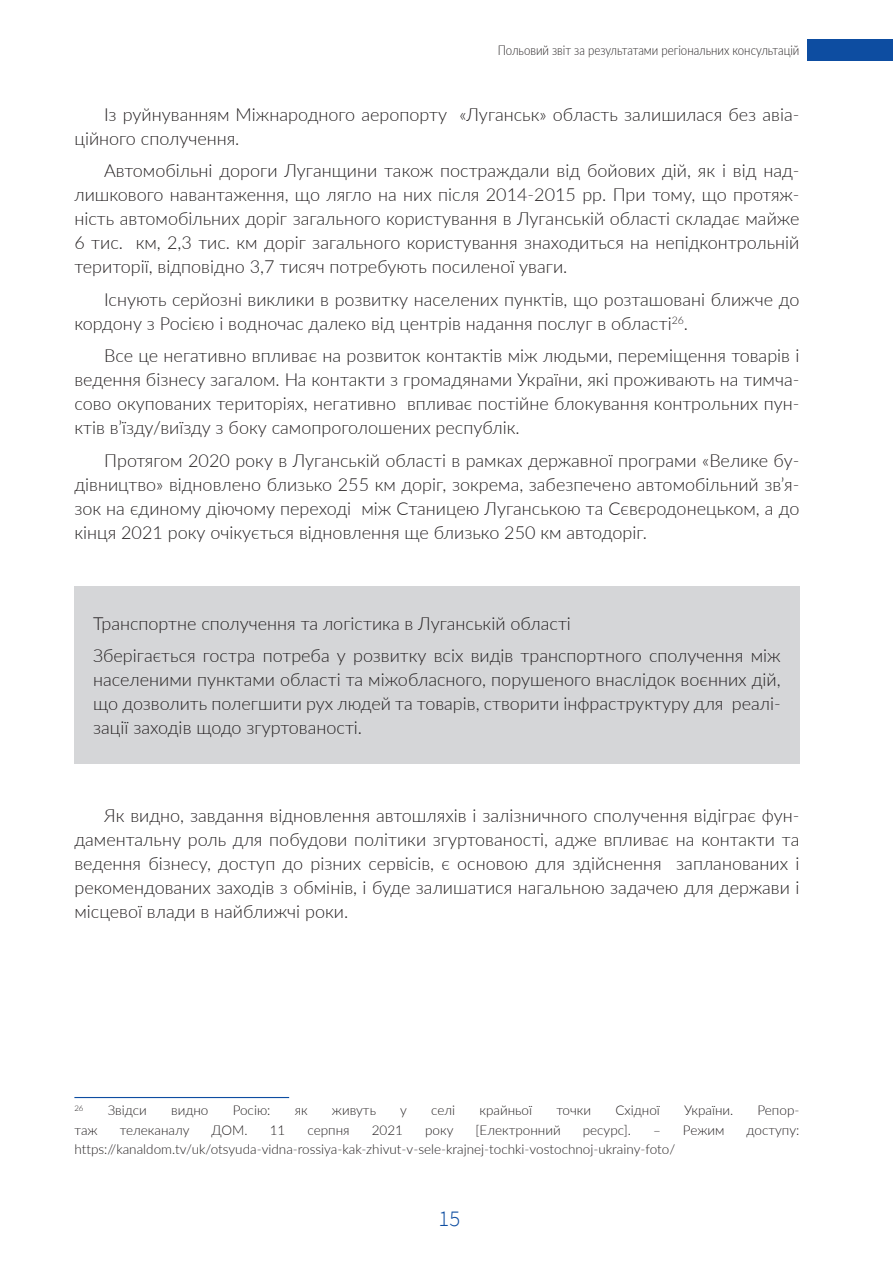
<style>
.page{position:relative;width:893px;height:1263px;background:#fff}
.page>*{position:absolute;margin:0;border:0;box-sizing:border-box;transform-origin:0 0}
.t1{font:300 22.5px "Source Sans Pro";color:#0d4da1}
.t2{font:300 18px/24px "Lato";color:#231f20;text-align:justify}
.t3{font:300 13.5px "Lato";color:#231f20}
.t4{font:300 13.5px "Lato";color:#231f20;scale:.85 1}
.t5{font:300 7.8px "Lato";color:#231f20}
</style>
<div class="page">
<div style="left:808px;top:40px;width:85px;height:21px;background:#0d4da1"></div>
<div style="left:74px;top:586px;width:725px;height:177px;background:#d5d6d8"></div>
<hr style="left:74px;top:1097px;width:215px;height:1px;background:#0d4da1">
<p class="t4" style="left:498px;top:41px;width:356px">Польовий звіт за результатами регіональних консультацій</p>
<p class="t2" style="left:74px;top:102px;width:726px;text-indent:30px">Із руйнуванням Міжнародного аеропорту «Луганськ» область залишилася без авіа&shy;ційного сполучення.</p>
<p class="t2" style="left:74px;top:158px;width:727px;text-indent:30px">Автомобільні дороги Луганщини також постраждали від бойових дій, як і від над&shy;лишкового навантаження, що лягло на них після 2014-2015 рр. При тому, що протяж&shy;ність автомобільних доріг загального користування в Луганській області складає майже 6 тис. км, 2,3 тис. км доріг загального користування знаходиться на непідконтрольній території, відповідно 3,7 тисяч потребують посиленої уваги.</p>
<p class="t2" style="left:74px;top:287px;width:726px;text-indent:30px">Існують серйозні виклики в розвитку населених пунктів, що розташовані ближче до кордону з Росією і водночас далеко від центрів надання послуг в області<sup>26</sup>.</p>
<p class="t2" style="left:74px;top:343px;width:726px;text-indent:30px">Все це негативно впливає на розвиток контактів між людьми, переміщення товарів і ведення бізнесу загалом. На контакти з громадянами України, які проживають на тимча&shy;сово окупованих територіях, негативно впливає постійне блокування контрольних пун&shy;ктів в’їзду/виїзду з боку самопроголошених республік.</p>
<p class="t2" style="left:74px;top:448px;width:726px;text-indent:30px">Протягом 2020 року в Луганській області в рамках державної програми «Велике бу&shy;дівництво» відновлено близько 255 км доріг, зокрема, забезпечено автомобільний зв’я&shy;зок на єдиному діючому переході між Станицею Луганською та Сєвєродонецьком, а до кінця 2021 року очікується відновлення ще близько 250 км автодоріг.</p>
<p class="t2" style="left:93px;top:606px;width:689px;line-height:32.5px">Транспортне сполучення та логістика в Луганській області<br>Зберігається гостра потреба у розвитку всіх видів транспортного сполучення між</p>
<p class="t2" style="left:93px;top:667px;width:689px">населеними пунктами області та міжобласного, порушеного внаслідок воєнних дій, що дозволить полегшити рух людей та товарів, створити інфраструктуру для реалі&shy;зації заходів щодо згуртованості.</p>
<p class="t2" style="left:74px;top:803px;width:726px;text-indent:30px">Як видно, завдання відновлення автошляхів і залізничного сполучення відіграє фун&shy;даментальну роль для побудови політики згуртованості, адже впливає на контакти та ведення бізнесу, доступ до різних сервісів, є основою для здійснення запланованих і рекомендованих заходів з обмінів, і буде залишатися нагальною задачею для держави і місцевої влади в найближчі роки.</p>
<p class="t5" style="left:74px;top:1103px;width:11px">26</p>
<p class="t3" style="left:108px;top:1102px;width:41px">Звідси</p>
<p class="t3" style="left:171px;top:1102px;width:39px">видно</p>
<p class="t3" style="left:233px;top:1102px;width:39px">Росію:</p>
<p class="t3" style="left:295px;top:1102px;width:14px">як</p>
<p class="t3" style="left:332px;top:1102px;width:46px">живуть</p>
<p class="t3" style="left:400px;top:1102px;width:8px">у</p>
<p class="t3" style="left:431px;top:1102px;width:25px">селі</p>
<p class="t3" style="left:479px;top:1102px;width:54px">крайньої</p>
<p class="t3" style="left:556px;top:1102px;width:36px">точки</p>
<p class="t3" style="left:615px;top:1102px;width:46px">Східної</p>
<p class="t3" style="left:684px;top:1102px;width:51px">України.</p>
<p class="t3" style="left:757px;top:1102px;width:43px">Репор-</p>
<p class="t3" style="left:74px;top:1121px;width:25px">таж</p>
<p class="t3" style="left:120px;top:1121px;width:71px">телеканалу</p>
<p class="t3" style="left:212px;top:1121px;width:38px">ДОМ.</p>
<p class="t3" style="left:270px;top:1121px;width:17px">11</p>
<p class="t3" style="left:308px;top:1121px;width:44px">серпня</p>
<p class="t3" style="left:372px;top:1121px;width:33px">2021</p>
<p class="t3" style="left:425px;top:1121px;width:30px">року</p>
<p class="t3" style="left:476px;top:1121px;width:87px">[Електронний</p>
<p class="t3" style="left:583px;top:1121px;width:50px">ресурс].</p>
<p class="t3" style="left:653px;top:1121px;width:73px">– Режим</p>
<p class="t3" style="left:747px;top:1121px;width:54px">доступу:</p>
<p class="t3" style="left:74px;top:1141px;width:602px">https://kanaldom.tv/uk/otsyuda-vidna-rossiya-kak-zhivut-v-sele-krajnej-tochki-vostochnoj-ukrainy-foto/</p>
<p class="t1" style="left:439px;top:1204px;width:23px">15</p>
</div>
